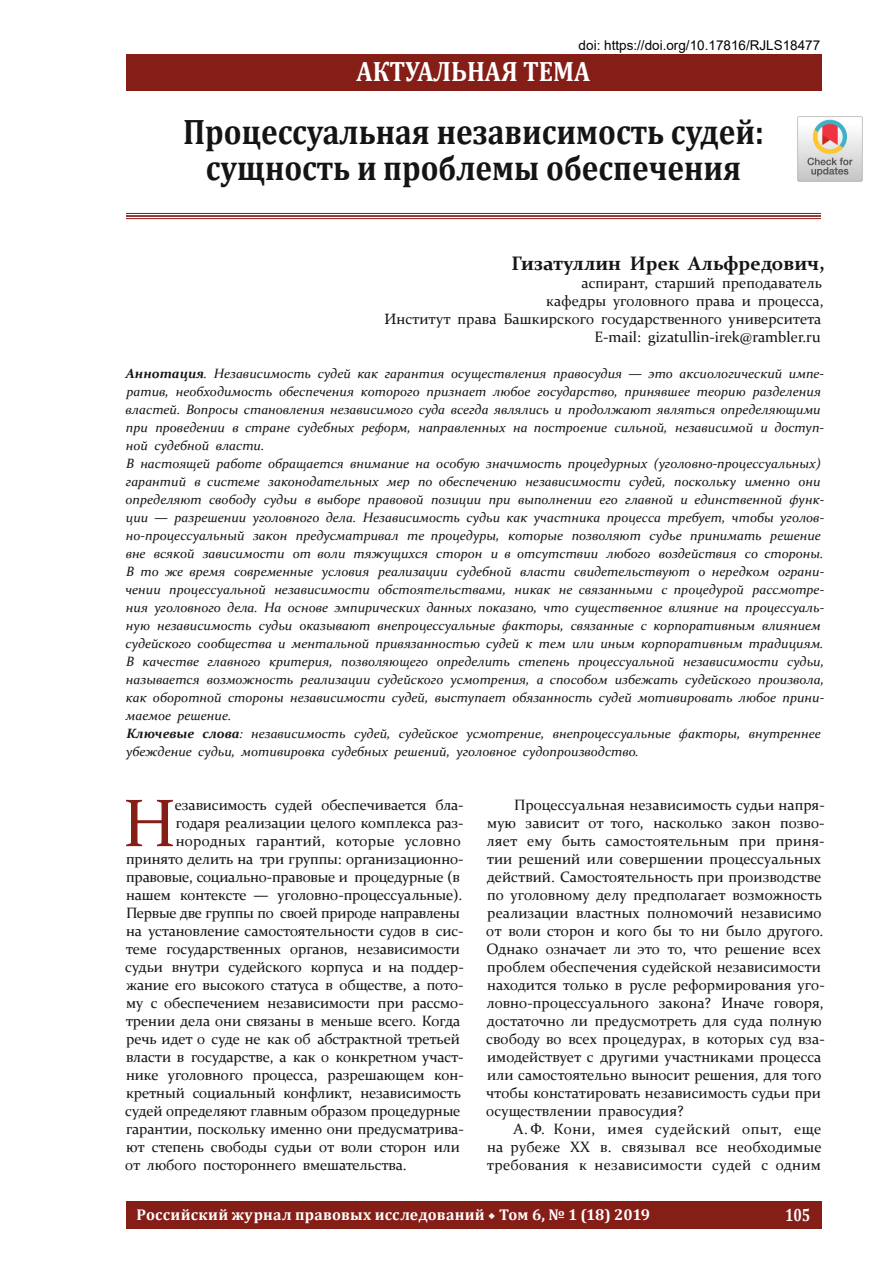
<style>
.page{position:relative;width:893px;height:1263px;background:#fff}
.page>*{position:absolute;margin:0;border:0;box-sizing:border-box;transform-origin:0 0}
.t1{font:67.65px "Constantia";color:#851e17}
.t2{font:700 35.7px/36px "Cambria";color:#131413;text-align:center;scale:.88 1}
.t3{font:700 28.2px "Cambria";color:#fff;scale:.88 1}
.t4{font:700 19.5px "Constantia";color:#131413}
.t5{font:700 17.85px "Cambria";color:#fff;scale:.8 1}
.t6{font:700 15.6px "Cambria";letter-spacing:.015em;color:#fff}
.t7{font:15px/18px "Constantia";letter-spacing:-.01em;color:#131413;text-align:right}
.t8{font:15px "Constantia";letter-spacing:.015em;color:#131413}
.t9{font:italic 13.5px/18px "Constantia";color:#131413}
.t10{font:13.5px "Arial";color:#000}
.s1{font-weight:700}
.s2{font-family:"Minion Pro"}
</style>
<div class="page">
<div style="left:126px;top:54px;width:695px;height:36px;background:#851e17"></div>
<div style="left:126px;top:1202px;width:695px;height:27px;background:#851e17"></div>
<hr style="left:126px;top:213px;width:695px;height:1px;background:#851e17">
<hr style="left:126px;top:215px;width:695px;height:2px;background:#851e17">
<hr style="left:126px;top:218px;width:695px;height:1px;background:#851e17">
<img style="left:797px;top:116px;width:66px;height:66px">
<p class="t10" style="left:579px;top:36px;width:243px">doi: https://doi.org/10.17816/RJLS18477</p>
<h3 class="t3" style="left:357px;top:51px;width:267px">АКТУАЛЬНАЯ ТЕМА</h3>
<h2 class="t2" style="left:183px;top:113px;width:662px">Процессуальная независимость судей: сущность и проблемы обеспечения</h2>
<h3 class="t4" style="left:512px;top:250px;width:315px">Гизатуллин Ирек Альфредович,</h3>
<p class="t7" style="left:384px;top:273px;width:441px">аспирант, старший преподаватель<br>кафедры уголовного права и процесса,<br>Институт права Башкирского государственного университета E-mail: gizatullin-irek@rambler.ru</p>
<p class="t9" style="left:125px;top:364px;width:700px"><span class="s1">Аннотация</span>. Независимость судей как гарантия осуществления правосудия — это аксиологический импе&shy;ратив, необходимость обеспечения которого признает любое государство, принявшее теорию разделения властей. Вопросы становления независимого суда всегда являлись и продолжают являться определяющими при проведении в стране судебных реформ, направленных на построение сильной, независимой и доступ&shy;ной судебной власти.<br>В настоящей работе обращается внимание на особую значимость процедурных (уголовно-процессуальных) гарантий в системе законодательных мер по обеспечению независимости судей, поскольку именно они определяют свободу судьи в выборе правовой позиции при выполнении его главной и единственной функ&shy;ции — разрешении уголовного дела. Независимость судьи как участника процесса требует, чтобы уголов&shy;но-процессуальный закон предусматривал те процедуры, которые позволяют судье принимать решение вне всякой зависимости от воли тяжущихся сторон и в отсутствии любого воздействия со стороны.<br>В то же время современные условия реализации судебной власти свидетельствуют о нередком ограни&shy;чении процессуальной независимости обстоятельствами, никак не связанными с процедурой рассмотре&shy;ния уголовного дела. На основе эмпирических данных показано, что существенное влияние на процессуаль&shy;ную независимость судьи оказывают внепроцессуальные факторы, связанные с корпоративным влиянием судейского сообщества и ментальной привязанностью судей к тем или иным корпоративным традициям.<br>В качестве главного критерия, позволяющего определить степень процессуальной независимости судьи, называется возможность реализации судейского усмотрения, а способом избежать судейского произвола, как оборотной стороны независимости судей, выступает обязанность судей мотивировать любое прини&shy;маемое решение.<br><span class="s1">Ключевые слова</span>: независимость судей, судейское усмотрение, внепроцессуальные факторы, внутреннее убеждение судьи, мотивировка судебных решений, уголовное судопроизводство.</p>
<h1 class="t1" style="left:123px;top:777px;width:55px">Н</h1>
<p class="t7" style="left:175px;top:795px;width:290px">езависимость судей обеспечивается бла-</p>
<p class="t7" style="left:176px;top:813px;width:289px">годаря реализации целого комплекса раз-</p>
<p class="t8" style="left:176px;top:831px;width:287px">нородных гарантий, которые условно</p>
<p class="t7" style="left:126px;top:849px;width:339px">принято делить на три группы: организационно-</p>
<p class="t7" style="left:126px;top:867px;width:335px">правовые, социально-правовые и процедурные (в</p>
<p class="t7" style="left:126px;top:885px;width:338px">нашем контексте — уголовно-процессуальные).</p>
<p class="t7" style="left:126px;top:903px;width:335px">Первые две группы по своей природе направлены</p>
<p class="t7" style="left:126px;top:921px;width:339px">на установление самостоятельности судов в сис-</p>
<p class="t7" style="left:126px;top:939px;width:336px">теме государственных органов, независимости</p>
<p class="t7" style="left:125px;top:957px;width:340px">судьи внутри судейского корпуса и на поддер-</p>
<p class="t7" style="left:126px;top:975px;width:339px">жание его высокого статуса в обществе, а пото-</p>
<p class="t7" style="left:126px;top:993px;width:339px">му с обеспечением независимости при рассмо-</p>
<p class="t7" style="left:126px;top:1011px;width:336px">трении дела они связаны в меньше всего. Когда</p>
<p class="t7" style="left:126px;top:1029px;width:335px">речь идет о суде не как об абстрактной третьей</p>
<p class="t7" style="left:126px;top:1047px;width:339px">власти в государстве, а как о конкретном участ-</p>
<p class="t7" style="left:126px;top:1065px;width:339px">нике уголовного процесса, разрешающем кон-</p>
<p class="t7" style="left:126px;top:1083px;width:336px">кретный социальный конфликт, независимость</p>
<p class="t7" style="left:125px;top:1101px;width:337px">судей определяют главным образом процедурные</p>
<p class="t7" style="left:126px;top:1119px;width:339px">гарантии, поскольку именно они предусматрива-</p>
<p class="t7" style="left:126px;top:1137px;width:335px">ют степень свободы судьи от воли сторон или</p>
<p class="t7" style="left:125px;top:1155px;width:283px">от любого постороннего вмешательства.</p>
<p class="t7" style="left:486px;top:795px;width:340px;text-align:left;text-indent:28px">Процессуальная независимость судьи напря&shy;мую зависит от того, насколько закон позво&shy;ляет ему быть самостоятельным при приня&shy;тии решений или совершении процессуальных действий. Самостоятельность при производстве по уголовному делу предполагает возможность реализации властных полномочий независимо от воли сторон и кого бы то ни было другого.<br>Однако означает ли это то, что решение всех проблем обеспечения судейской независимости находится только в русле реформирования уго&shy;ловно-процессуального закона? Иначе говоря, достаточно ли предусмотреть для суда полную свободу во всех процедурах, в которых суд вза&shy;имодействует с другими участниками процесса или самостоятельно выносит решения, для того чтобы констатировать независимость судьи при осуществлении правосудия?</p>
<p class="t7" style="left:487px;top:1119px;width:336px;text-align:justify;text-indent:27px">А. Ф. Кони, имея судейский опыт, еще на рубеже ХХ в. связывал все необходимые требования к независимости судей с одним</p>
<p class="t6" style="left:137px;top:1203px;width:515px">Российский журнал правовых исследований <span class="s2">◆</span> Том 6, № 1 (18) 2019</p>
<h3 class="t5" style="left:785px;top:1202px;width:33px">105</h3>
</div>
